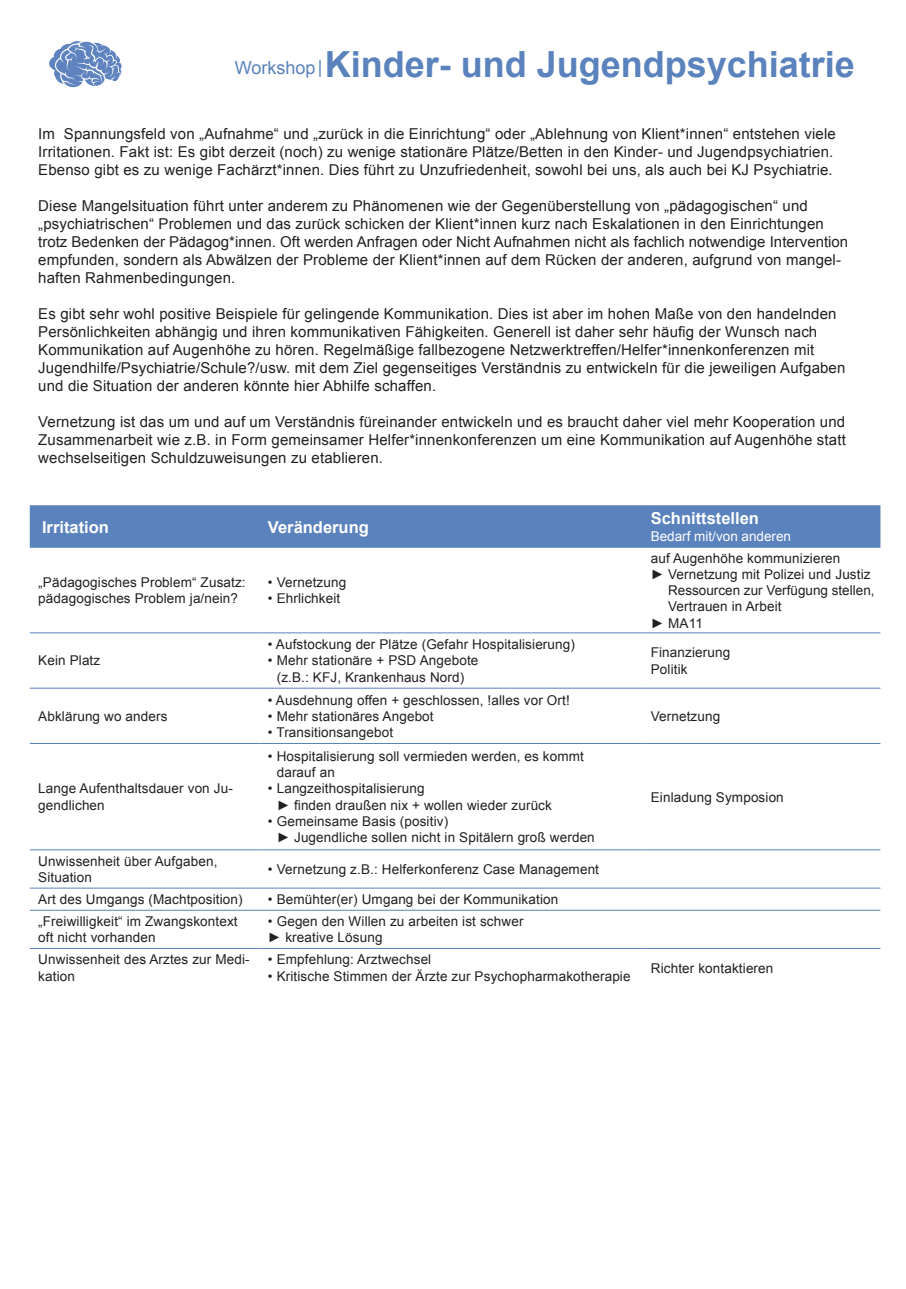
<style>
.page{position:relative;width:906px;height:1289px;background:#fff}
.page>*{position:absolute;margin:0;border:0;box-sizing:border-box;transform-origin:0 0}
.t1{font:700 36px "Arial";color:#5a82bd}
.t2{font:700 16.5px "Arial";color:#fff}
.t3{font:15px/18px "Arial";letter-spacing:.01em;color:#231f20}
.t4{font:13.5px/16.2px "Arial";letter-spacing:.01em;color:#231f20}
.t5{font:13.5px "Arial";color:#fff}
.s1{font-weight:400;font-size:18px}
</style>
<div class="page">
<div style="left:30px;top:505px;width:850px;height:43px;background:#5a82bd"></div>
<hr style="left:30px;top:632px;width:229px;height:1px;background:#5a82bd">
<hr style="left:259px;top:632px;width:383px;height:1px;background:#5a82bd">
<hr style="left:642px;top:632px;width:238px;height:1px;background:#5a82bd">
<hr style="left:30px;top:687px;width:229px;height:1px;background:#5a82bd">
<hr style="left:259px;top:687px;width:383px;height:1px;background:#5a82bd">
<hr style="left:642px;top:687px;width:238px;height:1px;background:#5a82bd">
<hr style="left:30px;top:743px;width:229px;height:1px;background:#5a82bd">
<hr style="left:259px;top:743px;width:383px;height:1px;background:#5a82bd">
<hr style="left:642px;top:743px;width:238px;height:1px;background:#5a82bd">
<hr style="left:30px;top:849px;width:229px;height:1px;background:#5a82bd">
<hr style="left:259px;top:849px;width:383px;height:1px;background:#5a82bd">
<hr style="left:642px;top:849px;width:238px;height:1px;background:#5a82bd">
<hr style="left:30px;top:887px;width:229px;height:1px;background:#5a82bd">
<hr style="left:259px;top:887px;width:383px;height:1px;background:#5a82bd">
<hr style="left:642px;top:887px;width:238px;height:1px;background:#5a82bd">
<hr style="left:30px;top:909px;width:229px;height:1px;background:#5a82bd">
<hr style="left:259px;top:909px;width:383px;height:1px;background:#5a82bd">
<hr style="left:642px;top:909px;width:238px;height:1px;background:#5a82bd">
<hr style="left:30px;top:948px;width:229px;height:1px;background:#5a82bd">
<hr style="left:259px;top:948px;width:383px;height:1px;background:#5a82bd">
<hr style="left:642px;top:948px;width:238px;height:1px;background:#5a82bd">
<svg style="left:49px;top:41px;width:73px;height:47px"></svg>
<p class="t1" style="left:235px;top:41px;width:621px"><span class="s1">Workshop|</span>Kinder- und Jugendpsychiatrie</p>
<p class="t3" style="left:38px;top:124px;width:799px">Im Spannungsfeld von „Aufnahme“ und „zurück in die Einrichtung“ oder „Ablehnung von Klient*innen“ entstehen viele<br>Irritationen. Fakt ist: Es gibt derzeit (noch) zu wenige stationäre Plätze/Betten in den Kinder- und Jugendpsychiatrien.<br>Ebenso gibt es zu wenige Fachärzt*innen. Dies führt zu Unzufriedenheit, sowohl bei uns, als auch bei KJ Psychiatrie.</p>
<p class="t3" style="left:38px;top:196px;width:811px">Diese Mangelsituation führt unter anderem zu Phänomenen wie der Gegenüberstellung von „pädagogischen“ und „psychiatrischen“ Problemen und das zurück schicken der Klient*innen kurz nach Eskalationen in den Einrichtungen trotz Bedenken der Pädagog*innen. Oft werden Anfragen oder Nicht Aufnahmen nicht als fachlich notwendige Intervention empfunden, sondern als Abwälzen der Probleme der Klient*innen auf dem Rücken der anderen, aufgrund von mangel&shy;haften Rahmenbedingungen.</p>
<p class="t3" style="left:38px;top:304px;width:808px">Es gibt sehr wohl positive Beispiele für gelingende Kommunikation. Dies ist aber im hohen Maße von den handelnden Persönlichkeiten abhängig und ihren kommunikativen Fähigkeiten. Generell ist daher sehr häufig der Wunsch nach Kommunikation auf Augenhöhe zu hören. Regelmäßige fallbezogene Netzwerktreffen/Helfer*innenkonferenzen mit Jugendhilfe/Psychiatrie/Schule?/usw. mit dem Ziel gegenseitiges Verständnis zu entwickeln für die jeweiligen Aufgaben und die Situation der anderen könnte hier Abhilfe schaffen.</p>
<p class="t3" style="left:38px;top:412px;width:809px;text-align:justify">Vernetzung ist das um und auf um Verständnis füreinander entwickeln und es braucht daher viel mehr Kooperation und Zusammenarbeit wie z.B. in Form gemeinsamer Helfer*innenkonferenzen um eine Kommunikation auf Augenhöhe statt wechselseitigen Schuldzuweisungen zu etablieren.</p>
<p class="t2" style="left:42px;top:516px;width:68px">Irritation</p>
<p class="t2" style="left:268px;top:516px;width:102px">Veränderung</p>
<p class="t4" style="left:38px;top:574px;width:209px">„Pädagogisches Problem“ Zusatz: pädagogisches Problem ja/nein?</p>
<p class="t4" style="left:268px;top:574px;width:80px">• Vernetzung</p>
<p class="t4" style="left:268px;top:590px;width:74px">• Ehrlichkeit</p>
<p class="t4" style="left:38px;top:652px;width:63px">Kein Platz</p>
<p class="t4" style="left:38px;top:708px;width:131px">Abklärung wo anders</p>
<p class="t4" style="left:38px;top:780px;width:196px">Lange Aufenthaltsdauer von Ju&shy;gendlichen</p>
<p class="t4" style="left:268px;top:636px;width:308px">• Aufstockung der Plätze (Gefahr Hospitalisierung)</p>
<p class="t4" style="left:268px;top:652px;width:212px;text-align:center">• Mehr stationäre + PSD Angebote (z.B.: KFJ, Krankenhaus Nord)</p>
<p class="t4" style="left:268px;top:691px;width:303px">• Ausdehnung offen + geschlossen, !alles vor Ort!</p>
<p class="t4" style="left:268px;top:708px;width:167px">• Mehr stationäres Angebot</p>
<p class="t4" style="left:268px;top:724px;width:127px">• Transitionsangebot</p>
<p class="t4" style="left:277px;top:748px;width:309px;text-indent:-9px">• Hospitalisierung soll vermieden werden, es kommt darauf an</p>
<p class="t4" style="left:277px;top:780px;width:277px;text-indent:-9px">• Langzeithospitalisierung<br>► finden draußen nix + wollen wieder zurück</p>
<p class="t4" style="left:277px;top:813px;width:319px;text-indent:-9px">• Gemeinsame Basis (positiv)<br>► Jugendliche sollen nicht in Spitälern groß werden</p>
<p class="t4" style="left:38px;top:853px;width:181px">Unwissenheit über Aufgaben,<br>Situation</p>
<p class="t4" style="left:268px;top:861px;width:332px">• Vernetzung z.B.: Helferkonferenz Case Management</p>
<p class="t4" style="left:38px;top:891px;width:206px">Art des Umgangs (Machtposition)</p>
<p class="t4" style="left:268px;top:891px;width:292px">• Bemühter(er) Umgang bei der Kommunikation</p>
<p class="t4" style="left:38px;top:913px;width:201px">„Freiwilligkeit“ im Zwangskontext oft nicht vorhanden</p>
<p class="t4" style="left:268px;top:913px;width:257px">• Gegen den Willen zu arbeiten ist schwer</p>
<p class="t4" style="left:268px;top:929px;width:116px">► kreative Lösung</p>
<p class="t4" style="left:38px;top:951px;width:213px">Unwissenheit des Arztes zur Medi&shy;kation</p>
<p class="t4" style="left:268px;top:951px;width:165px">• Empfehlung: Arztwechsel</p>
<p class="t4" style="left:268px;top:968px;width:364px">• Kritische Stimmen der Ärzte zur Psychopharmakotherapie</p>
<p class="t2" style="left:651px;top:508px;width:110px">Schnittstellen</p>
<p class="t5" style="left:651px;top:527px;width:142px">Bedarf mit/von anderen</p>
<p class="t4" style="left:651px;top:550px;width:191px">auf Augenhöhe kommunizieren</p>
<p class="t4" style="left:668px;top:566px;width:208px;text-indent:-17px">► Vernetzung mit Polizei und Justiz<br>Ressourcen zur Verfügung stellen,<br>Vertrauen in Arbeit</p>
<p class="t4" style="left:651px;top:615px;width:54px">► MA11</p>
<p class="t4" style="left:651px;top:644px;width:81px">Finanzierung</p>
<p class="t4" style="left:651px;top:661px;width:38px">Politik</p>
<p class="t4" style="left:651px;top:708px;width:71px">Vernetzung</p>
<p class="t4" style="left:651px;top:788px;width:134px">Einladung Symposion</p>
<p class="t4" style="left:651px;top:959px;width:124px">Richter kontaktieren</p>
</div>
